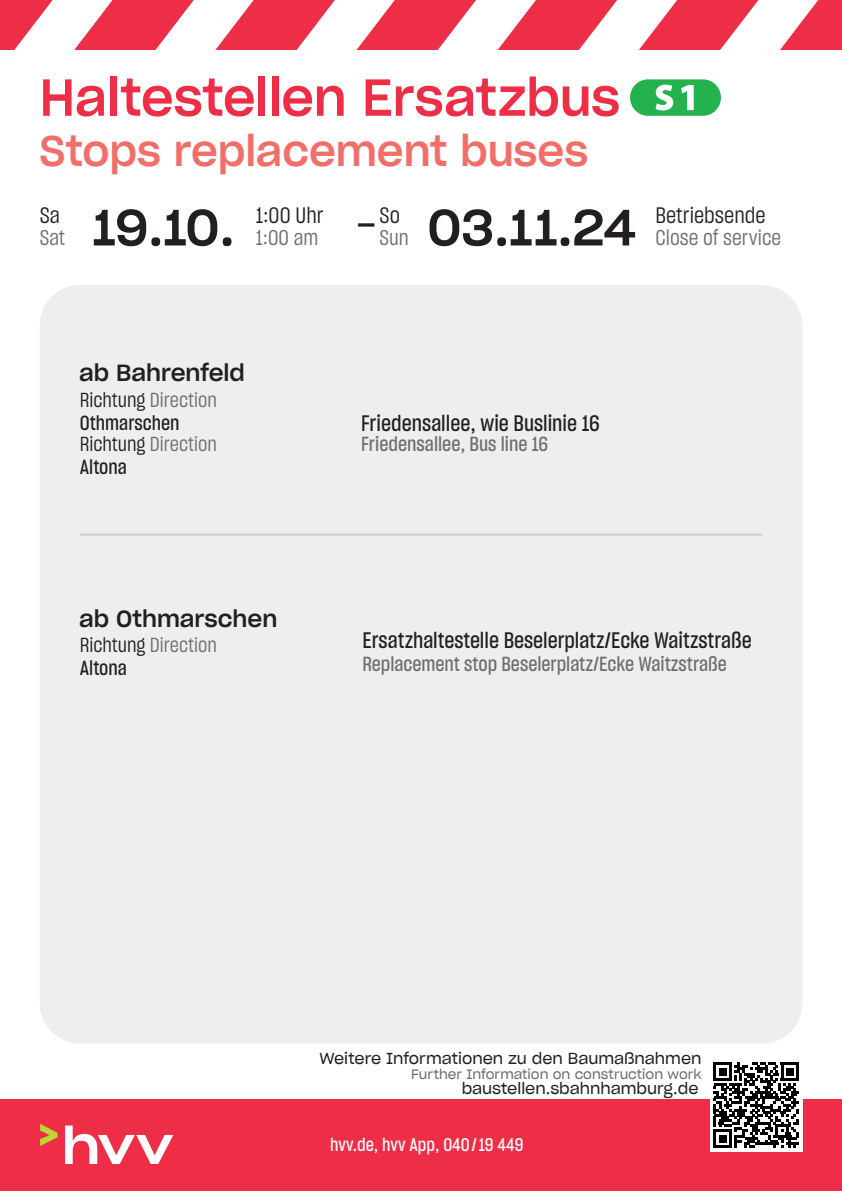
<style>
.page{position:relative;width:842px;height:1191px;background:#fff}
.page>*{position:absolute;margin:0;border:0;box-sizing:border-box;transform-origin:0 0}
.t1{font:51px "Sharp Grotesk Medium 20";color:#ee2d47}
.t2{font:50px "Sharp Grotesk Medium 20";letter-spacing:-.01em;color:#231f20}
.t3{font:46.6px "Sharp Grotesk Book 15";color:#231f20}
.t4{font:42px "Sharp Grotesk Medium 20";color:#f26f69}
.t5{font:23px "Sharp Grotesk Medium 20";color:#231f20}
.t6{font:22px "Sharp Grotesk Medium 15";color:#231f20}
.t7{font:22px "Sharp Grotesk Book 15";color:#231f20}
.t8{font:21px "Sharp Grotesk Book 15";color:#6c6d70}
.t9{font:20px "Sharp Grotesk Medium 15";color:#6c6d70}
.t10{font:20px "Sharp Grotesk Book 15";color:#6c6d70}
.t11{font:20px "Sharp Grotesk Medium 15";color:#231f20}
.t12{font:18px "Sharp Grotesk Medium 15";color:#fff}
.t13{font:15.5px "Sharp Grotesk Book 20";letter-spacing:-.005em;color:#231f20}
.t14{font:13.2px "Sharp Grotesk Book 20";color:#6c6d70}
.s1{color:#231f20}
</style>
<div class="page">
<div style="left:0;top:1098px;width:842px;height:93px;background:#ee2d47"></div>
<svg style="left:0;top:0;width:53px;height:50px"></svg>
<svg style="left:780px;top:0;width:62px;height:50px"></svg>
<svg style="left:74px;top:0;width:120px;height:50px"></svg>
<svg style="left:215px;top:0;width:120px;height:50px"></svg>
<svg style="left:356px;top:0;width:120px;height:50px"></svg>
<svg style="left:498px;top:0;width:119px;height:50px"></svg>
<svg style="left:639px;top:0;width:120px;height:50px"></svg>
<svg style="left:65px;top:1125px;width:108px;height:39px"></svg>
<svg style="left:40px;top:1123px;width:18px;height:23px"></svg>
<div style="left:40px;top:285px;width:762px;height:758px;background:#edefee;border-radius:40px"></div>
<hr style="left:80px;top:533px;width:682px;height:3px;background:#d1d2d4">
<div style="left:710px;top:1059px;width:92px;height:92px;background:#fff"></div>
<svg style="left:714px;top:1062px;width:85px;height:85px"></svg>
<div style="left:719px;top:1134px;width:7px;height:8px;background:#000"></div>
<svg style="left:630px;top:79px;width:91px;height:37px"></svg>
<p class="t1" style="left:40px;top:54px;width:582px">Haltestellen Ersatzbus</p>
<p class="t4" style="left:40px;top:115px;width:550px">Stops replacement buses</p>
<p class="t7" style="left:40px;top:200px;width:22px">Sa</p>
<p class="t2" style="left:92px;top:185px;width:144px">19.10.</p>
<p class="t7" style="left:256px;top:200px;width:69px">1:00 Uhr</p>
<p class="t7" style="left:380px;top:200px;width:22px">So</p>
<p class="t2" style="left:427px;top:185px;width:210px">03.11.24</p>
<p class="t7" style="left:655px;top:200px;width:112px">Betriebsende</p>
<p class="t3" style="left:356px;top:190px;width:23px">–</p>
<p class="t8" style="left:40px;top:223px;width:27px">Sat</p>
<p class="t8" style="left:256px;top:223px;width:64px">1:00 am</p>
<p class="t8" style="left:380px;top:223px;width:31px">Sun</p>
<p class="t8" style="left:655px;top:223px;width:127px">Close of service</p>
<p class="t5" style="left:79px;top:353px;width:167px">ab Bahrenfeld</p>
<p class="t10" style="left:80px;top:385px;width:139px"><span class="s1">Richtung</span> Direction</p>
<p class="t11" style="left:80px;top:408px;width:101px">Othmarschen</p>
<p class="t10" style="left:80px;top:429px;width:139px"><span class="s1">Richtung</span> Direction</p>
<p class="t11" style="left:80px;top:452px;width:49px">Altona</p>
<p class="t5" style="left:79px;top:600px;width:200px">ab Othmarschen</p>
<p class="t10" style="left:80px;top:631px;width:139px"><span class="s1">Richtung</span> Direction</p>
<p class="t11" style="left:80px;top:654px;width:49px">Altona</p>
<p class="t6" style="left:361px;top:407px;width:240px">Friedensallee, wie Buslinie 16</p>
<p class="t9" style="left:361px;top:430px;width:189px">Friedensallee, Bus line 16</p>
<p class="t6" style="left:362px;top:624px;width:391px">Ersatzhaltestelle Beselerplatz/Ecke Waitzstraße</p>
<p class="t9" style="left:362px;top:650px;width:366px">Replacement stop Beselerplatz/Ecke Waitzstraße</p>
<p class="t13" style="left:319px;top:1045px;width:384px">Weitere Informationen zu den Baumaßnahmen</p>
<p class="t14" style="left:411px;top:1063px;width:292px">Further Information on construction work</p>
<p class="t13" style="left:462px;top:1076px;width:238px">baustellen.sbahnhamburg.de</p>
<p class="t12" style="left:330px;top:1131px;width:195px">hvv.de, hvv App, 040/19 449</p>
</div>
